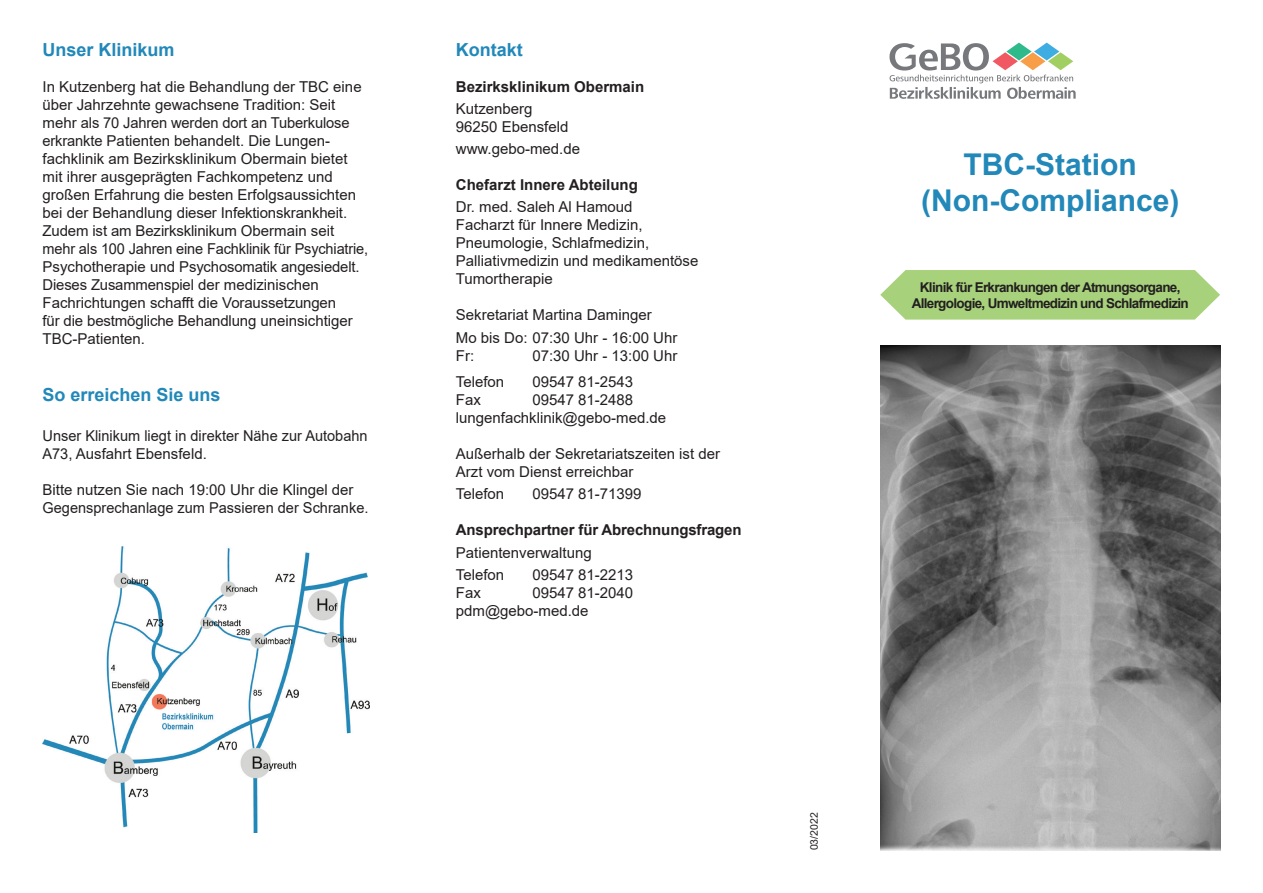
<style>
.page{position:relative;width:1263px;height:893px;background:#fff}
.page>*{position:absolute;margin:0;border:0;box-sizing:border-box;transform-origin:0 0}
.Überschriften{font:700 30px/36px "Arial";color:#2188b9;text-align:center}
.Unterüberschrift{font:700 18px "Arial";color:#2188b9}
.t1{font:15px/18px "Arial";color:#231f20}
.Bold_Abstand{font:700 15px "Arial";color:#231f20}
.t2{font:700 13.5px "Arial";letter-spacing:-.05em;color:#231f20}
.t3{font:10.5px "Arial";color:#231f20}
</style>
<div class="page">
<svg style="left:889px;top:43px;width:187px;height:56px"></svg>
<img style="left:880px;top:345px;width:340px;height:505px">
<svg style="left:880px;top:270px;width:340px;height:50px;background:#aed585"></svg>
<img style="left:43px;top:546px;width:327px;height:286px">
<p class="Unterüberschrift" style="left:43px;top:37px;width:134px">Unser Klinikum</p>
<p class="t1" style="left:43px;top:77px;width:321px">In Kutzenberg hat die Behandlung der TBC eine über Jahrzehnte gewachsene Tradition: Seit mehr als 70 Jahren werden dort an Tuberkulose erkrankte Patienten behandelt. Die Lungen-</p>
<p class="t1" style="left:43px;top:149px;width:327px">fachklinik am Bezirksklinikum Obermain bietet mit ihrer ausgeprägten Fachkompetenz und großen Erfahrung die besten Erfolgsaussichten bei der Behandlung dieser Infektionskrankheit.<br>Zudem ist am Bezirksklinikum Obermain seit mehr als 100 Jahren eine Fachklinik für Psychiatrie, Psychotherapie und Psychosomatik angesiedelt.<br>Dieses Zusammenspiel der medizinischen</p>
<p class="t1" style="left:43px;top:293px;width:312px">Fachrichtungen schafft die Voraussetzungen für die bestmögliche Behandlung uneinsichtiger<br>TBC-Patienten.</p>
<p class="Unterüberschrift" style="left:43px;top:382px;width:180px">So erreichen Sie uns</p>
<p class="t1" style="left:43px;top:426px;width:327px">Unser Klinikum liegt in direkter Nähe zur Autobahn<br>A73, Ausfahrt Ebensfeld.</p>
<p class="t1" style="left:43px;top:480px;width:327px">Bitte nutzen Sie nach 19:00 Uhr die Klingel der<br>Gegensprechanlage zum Passieren der Schranke.</p>
<p class="Unterüberschrift" style="left:456px;top:37px;width:68px">Kontakt</p>
<p class="Bold_Abstand" style="left:456px;top:76px;width:190px">Bezirksklinikum Obermain</p>
<p class="t1" style="left:456px;top:100px;width:78px">Kutzenberg</p>
<p class="t1" style="left:456px;top:118px;width:114px">96250 Ebensfeld</p>
<p class="t1" style="left:456px;top:140px;width:126px">www.gebo-med.de</p>
<p class="Bold_Abstand" style="left:456px;top:174px;width:183px">Chefarzt Innere Abteilung</p>
<p class="t1" style="left:456px;top:198px;width:178px">Dr. med. Saleh Al Hamoud</p>
<p class="t1" style="left:456px;top:216px;width:188px">Facharzt für Innere Medizin,</p>
<p class="t1" style="left:456px;top:234px;width:195px">Pneumologie, Schlafmedizin,</p>
<p class="t1" style="left:456px;top:252px;width:244px">Palliativmedizin und medikamentöse</p>
<p class="t1" style="left:456px;top:270px;width:98px">Tumortherapie</p>
<p class="t1" style="left:456px;top:306px;width:197px">Sekretariat Martina Daminger</p>
<p class="t1" style="left:456px;top:328px;width:223px">Mo bis Do: 07:30 Uhr - 16:00 Uhr</p>
<p class="t1" style="left:456px;top:346px;width:20px">Fr:</p>
<p class="t1" style="left:532px;top:346px;width:147px">07:30 Uhr - 13:00 Uhr</p>
<p class="t1" style="left:456px;top:373px;width:50px">Telefon</p>
<p class="t1" style="left:532px;top:373px;width:102px">09547 81-2543</p>
<p class="t1" style="left:456px;top:391px;width:27px">Fax</p>
<p class="t1" style="left:532px;top:391px;width:102px">09547 81-2488</p>
<p class="t1" style="left:456px;top:409px;width:212px">lungenfachklinik@gebo-med.de</p>
<p class="t1" style="left:456px;top:445px;width:266px">Außerhalb der Sekretariatszeiten ist der<br>Arzt vom Dienst erreichbar</p>
<p class="t1" style="left:456px;top:485px;width:50px">Telefon</p>
<p class="t1" style="left:532px;top:485px;width:111px">09547 81-71399</p>
<p class="Bold_Abstand" style="left:456px;top:520px;width:287px">Ansprechpartner für Abrechnungsfragen</p>
<p class="t1" style="left:456px;top:543px;width:137px">Patientenverwaltung</p>
<p class="t1" style="left:456px;top:566px;width:50px">Telefon</p>
<p class="t1" style="left:532px;top:566px;width:102px">09547 81-2213</p>
<p class="t1" style="left:456px;top:584px;width:27px">Fax</p>
<p class="t1" style="left:532px;top:584px;width:102px">09547 81-2040</p>
<p class="t1" style="left:456px;top:602px;width:134px">pdm@gebo-med.de</p>
<p class="t3" style="left:807px;top:850px;width:39px;rotate:-90deg">03/2022</p>
<p class="Überschriften" style="left:921px;top:147px;width:260px">TBC-Station (Non-Compliance)</p>
<p class="t2" style="left:920px;top:277px;width:262px">Klinik für Erkrankungen der Atmungsorgane,</p>
<p class="t2" style="left:912px;top:294px;width:279px">Allergologie, Umweltmedizin und Schlafmedizin</p>
</div>
